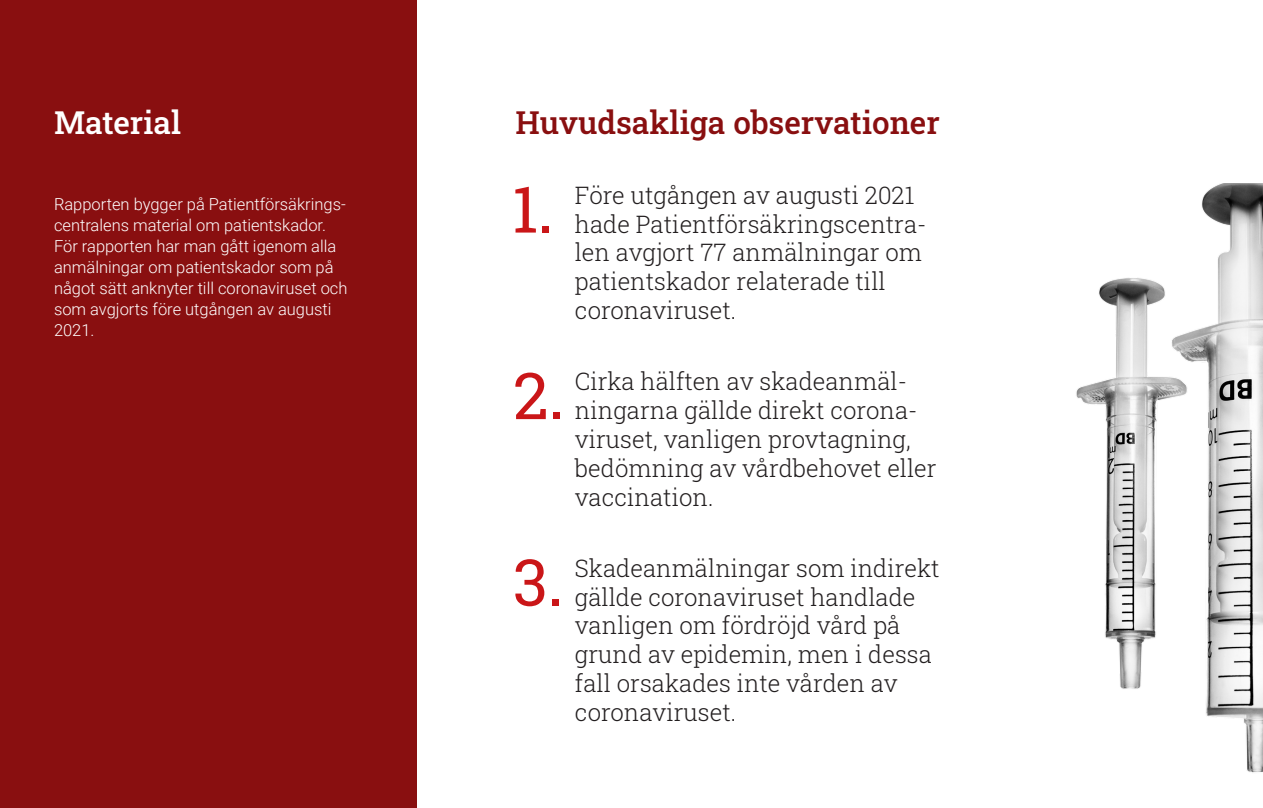
<style>
.page{position:relative;width:1263px;height:808px;background:#fff}
.page>*{position:absolute;margin:0;border:0;box-sizing:border-box;transform-origin:0 0}
.lista_iso_anfang{font:64.5px "Roboto Slab";color:#ca1618}
.otsikko_21pt{font:500 31.5px "Roboto Slab";color:#890f10}
.otsikko_21pt-2{font:500 31.5px "Roboto Slab";color:#fff}
.lista_iso_anfang-2{font:300 24px/28.8px "Roboto Slab";color:#231f20}
.leipäteksti{font:300 16.5px/21px "Roboto";color:#fff}
</style>
<div class="page">
<div style="left:0;top:0;width:416px;height:808px;background:#890f10"></div>
<img style="left:1076px;top:183px;width:187px;height:590px">
<h1 class="otsikko_21pt-2" style="left:54px;top:101px;width:129px">Material</h1>
<p class="leipäteksti" style="left:54px;top:193px;width:295px">Rapporten bygger på Patientförsäkrings&shy;centralens material om patientskador.<br>För rapporten har man gått igenom alla anmälningar om patientskador som på något sätt anknyter till coronaviruset och som avgjorts före utgången av augusti 2021.</p>
<h1 class="otsikko_21pt" style="left:515px;top:101px;width:426px">Huvudsakliga observationer</h1>
<p class="lista_iso_anfang" style="left:512px;top:165px;width:44px">1.</p>
<p class="lista_iso_anfang-2" style="left:575px;top:180px;width:353px">Före utgången av augusti 2021 hade Patientförsäkringscentra&shy;len avgjort 77 anmälningar om patientskador relaterade till coronaviruset.</p>
<p class="lista_iso_anfang" style="left:513px;top:351px;width:53px">2.</p>
<p class="lista_iso_anfang-2" style="left:575px;top:367px;width:363px">Cirka hälften av skadeanmäl&shy;ningarna gällde direkt corona&shy;viruset, vanligen provtagning, bedömning av vårdbehovet eller vaccination.</p>
<p class="lista_iso_anfang" style="left:513px;top:538px;width:52px">3.</p>
<p class="lista_iso_anfang-2" style="left:575px;top:553px;width:366px">Skadeanmälningar som indirekt gällde coronaviruset handlade vanligen om fördröjd vård på grund av epidemin, men i dessa fall orsakades inte vården av coronaviruset.</p>
</div>
